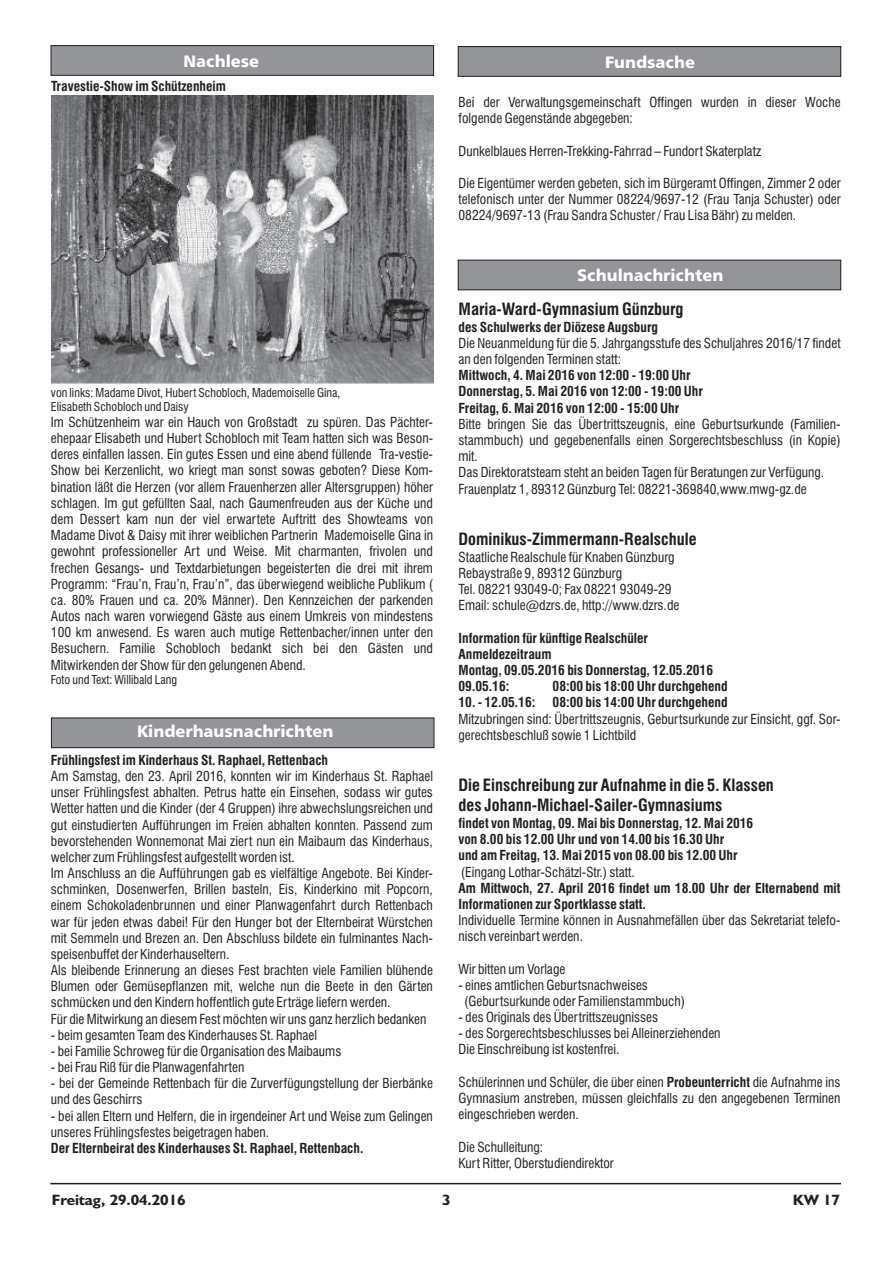
<style>
.page{position:relative;width:893px;height:1263px;background:#fff}
.page>*{position:absolute;margin:0;border:0;box-sizing:border-box;transform-origin:0 0}
.t1{font:700 condensed 16.5px/19.8px "Swiss 721 BT";color:#231f20}
.t2{font:16.5px "Humanist 777 BT Black B";color:#fff}
.t3{font:700 15px "Humanist 521 BT";letter-spacing:-.005em;color:#231f20;scale:1.04 1}
.t4{font:condensed 13.5px/16.2px "Swiss 721 BT";color:#231f20}
.t5{font:700 condensed 13.5px/16.2px "Swiss 721 BT";color:#231f20}
.t6{font:condensed 12px "Swiss 721 BT";color:#231f20}
.s1{font-weight:700}
</style>
<div class="page">
<hr style="left:50px;top:1183px;width:791px;height:1px;background:#231f20">
<div style="left:51px;top:718px;width:383px;height:30px;background:#939598"></div>
<div style="left:51px;top:718px;width:383px;height:30px;border:1px solid #231f20"></div>
<div style="left:458px;top:47px;width:383px;height:29px;background:#939598"></div>
<div style="left:458px;top:46px;width:383px;height:31px;border:1px solid #231f20"></div>
<img style="left:51px;top:95px;width:383px;height:288px">
<div style="left:51px;top:46px;width:383px;height:29px;background:#939598"></div>
<div style="left:51px;top:45px;width:383px;height:31px;border:1px solid #231f20"></div>
<div style="left:458px;top:260px;width:383px;height:30px;background:#939598"></div>
<div style="left:458px;top:260px;width:383px;height:30px;border:1px solid #231f20"></div>
<p class="t2" style="left:184px;top:54px;width:77px">Nachlese</p>
<p class="t2" style="left:605px;top:55px;width:91px">Fundsache</p>
<p class="t5" style="left:51px;top:79px;width:176px">Travestie-Show im Schützenheim</p>
<p class="t4" style="left:459px;top:95px;width:384px">Bei der Verwaltungsgemeinschaft Offingen wurden in dieser Woche folgende Gegenstände abgegeben:</p>
<p class="t4" style="left:459px;top:144px;width:304px">Dunkelblaues Herren-Trekking-Fahrrad – Fundort Skaterplatz</p>
<p class="t4" style="left:459px;top:176px;width:384px;text-align:justify">Die Eigentümer werden gebeten, sich im Bürgeramt Offingen, Zimmer 2 oder telefonisch unter der Nummer 08224/9697-12 (Frau Tanja Schuster) oder 08224/9697-13 (Frau Sandra Schuster / Frau Lisa Bähr) zu melden.</p>
<p class="t2" style="left:526px;top:267px;width:251px">Amtliche Bekanntmachungen</p>
<p class="t2" style="left:577px;top:269px;width:148px">Schulnachrichten</p>
<p class="t1" style="left:459px;top:300px;width:227px">Maria-Ward-Gymnasium Günzburg</p>
<p class="t5" style="left:459px;top:320px;width:201px">des Schulwerks der Diözese Augsburg</p>
<p class="t4" style="left:459px;top:336px;width:384px">Die Neuanmeldung für die 5. Jahrgangsstufe des Schuljahres 2016/17 findet an den folgenden Terminen statt:</p>
<p class="t5" style="left:459px;top:368px;width:234px">Mittwoch, 4. Mai 2016 von 12:00 - 19:00 Uhr</p>
<p class="t6" style="left:51px;top:388px;width:291px">von links: Madame Divot, Hubert Schobloch, Mademoiselle Gina,</p>
<p class="t5" style="left:458px;top:385px;width:246px">Donnerstag, 5. Mai 2016 von 12:00 - 19:00 Uhr</p>
<p class="t6" style="left:51px;top:402px;width:139px">Elisabeth Schobloch und Daisy</p>
<p class="t5" style="left:458px;top:401px;width:222px">Freitag, 6. Mai 2016 von 12:00 - 15:00 Uhr</p>
<p class="t4" style="left:51px;top:415px;width:384px">Im Schützenheim war ein Hauch von Großstadt zu spüren. Das Pächter-</p>
<p class="t4" style="left:458px;top:417px;width:384px">Bitte bringen Sie das Übertrittszeugnis, eine Geburtsurkunde (Familien-</p>
<p class="t4" style="left:51px;top:431px;width:384px">ehepaar Elisabeth und Hubert Schobloch mit Team hatten sich was Beson-</p>
<p class="t4" style="left:458px;top:433px;width:384px">stammbuch) und gegebenenfalls einen Sorgerechtsbeschluss (in Kopie)</p>
<p class="t4" style="left:51px;top:447px;width:384px">deres einfallen lassen. Ein gutes Essen und eine abend füllende Tra-vestie-</p>
<p class="t4" style="left:458px;top:449px;width:21px">mit.</p>
<p class="t4" style="left:51px;top:464px;width:383px">Show bei Kerzenlicht, wo kriegt man sonst sowas geboten? Diese Kom-</p>
<p class="t4" style="left:458px;top:465px;width:367px">Das Direktoratsteam steht an beiden Tagen für Beratungen zur Verfügung.</p>
<p class="t4" style="left:51px;top:480px;width:384px">bination läßt die Herzen (vor allem Frauenherzen aller Altersgruppen) höher</p>
<p class="t4" style="left:458px;top:482px;width:350px">Frauenplatz 1, 89312 Günzburg Tel: 08221-369840,www.mwg-gz.de</p>
<p class="t4" style="left:51px;top:496px;width:384px;text-align:justify">schlagen. Im gut gefüllten Saal, nach Gaumenfreuden aus der Küche und dem Dessert kam nun der viel erwartete Auftritt des Showteams von Madame Divot &amp; Daisy mit ihrer weiblichen Partnerin Mademoiselle Gina in</p>
<p class="t1" style="left:458px;top:530px;width:239px">Dominikus-Zimmermann-Realschule</p>
<p class="t4" style="left:51px;top:544px;width:383px">gewohnt professioneller Art und Weise. Mit charmanten, frivolen und</p>
<p class="t4" style="left:458px;top:550px;width:218px">Staatliche Realschule für Knaben Günzburg</p>
<p class="t4" style="left:51px;top:561px;width:384px">frechen Gesangs- und Textdarbietungen begeisterten die drei mit ihrem</p>
<p class="t4" style="left:458px;top:566px;width:165px">Rebaystraße 9, 89312 Günzburg</p>
<p class="t4" style="left:51px;top:577px;width:384px">Programm: “Frau’n, Frau’n, Frau’n”, das überwiegend weibliche Publikum (</p>
<p class="t4" style="left:458px;top:582px;width:214px">Tel. 08221 93049-0; Fax 08221 93049-29</p>
<p class="t4" style="left:51px;top:593px;width:384px">ca. 80% Frauen und ca. 20% Männer). Den Kennzeichen der parkenden</p>
<p class="t4" style="left:458px;top:598px;width:222px">Email: schule@dzrs.de, http://www.dzrs.de</p>
<p class="t4" style="left:51px;top:609px;width:384px">Autos nach waren vorwiegend Gäste aus einem Umkreis von mindestens<br>100 km anwesend. Es waren auch mutige Rettenbacher/innen unter den</p>
<p class="t5" style="left:458px;top:631px;width:191px">Information für künftige Realschüler</p>
<p class="t4" style="left:51px;top:641px;width:383px">Besuchern. Familie Schobloch bedankt sich bei den Gästen und</p>
<p class="t5" style="left:458px;top:647px;width:95px">Anmeldezeitraum</p>
<p class="t4" style="left:51px;top:658px;width:256px">Mitwirkenden der Show für den gelungenen Abend.</p>
<p class="t5" style="left:458px;top:663px;width:256px">Montag, 09.05.2016 bis Donnerstag, 12.05.2016</p>
<p class="t6" style="left:51px;top:675px;width:128px">Foto und Text: Willibald Lang</p>
<p class="t5" style="left:458px;top:679px;width:52px">09.05.16:</p>
<p class="t5" style="left:552px;top:679px;width:177px">08:00 bis 18:00 Uhr durchgehend</p>
<p class="t5" style="left:458px;top:696px;width:78px">10. - 12.05.16:</p>
<p class="t5" style="left:552px;top:696px;width:177px">08:00 bis 14:00 Uhr durchgehend</p>
<p class="t4" style="left:458px;top:712px;width:384px">Mitzubringen sind: Übertrittszeugnis, Geburtsurkunde zur Einsicht, ggf. Sor&shy;gerechtsbeschluß sowie 1 Lichtbild</p>
<p class="t1" style="left:458px;top:777px;width:317px">Die Einschreibung zur Aufnahme in die 5. Klassen des Johann-Michael-Sailer-Gymnasiums</p>
<p class="t5" style="left:458px;top:816px;width:296px">findet von Montag, 09. Mai bis Donnerstag, 12. Mai 2016 von 8.00 bis 12.00 Uhr und von 14.00 bis 16.30 Uhr<br>und am Freitag, 13. Mai 2015 von 08.00 bis 12.00 Uhr</p>
<p class="t4" style="left:461px;top:865px;width:176px">(Eingang Lothar-Schätzl-Str.) statt.</p>
<p class="t5" style="left:458px;top:881px;width:384px">Am Mittwoch, 27. April 2016 findet um 18.00 Uhr der Elternabend mit<br>Informationen zur Sportklasse statt.</p>
<p class="t4" style="left:458px;top:913px;width:384px">Individuelle Termine können in Ausnahmefällen über das Sekretariat telefo&shy;nisch vereinbart werden.</p>
<p class="t4" style="left:458px;top:962px;width:108px">Wir bitten um Vorlage</p>
<p class="t4" style="left:464px;top:978px;width:222px;text-indent:-6px">- eines amtlichen Geburtsnachweises (Geburtsurkunde oder Familienstammbuch)</p>
<p class="t4" style="left:458px;top:1010px;width:201px">- des Originals des Übertrittszeugnisses</p>
<p class="t4" style="left:458px;top:1026px;width:264px">- des Sorgerechtsbeschlusses bei Alleinerziehenden<br>Die Einschreibung ist kostenfrei.</p>
<p class="t4" style="left:458px;top:1075px;width:384px;text-align:justify">Schülerinnen und Schüler, die über einen <span class="s1">Probeunterricht</span> die Aufnahme ins Gymnasium anstreben, müssen gleichfalls zu den angegebenen Terminen eingeschrieben werden.</p>
<p class="t4" style="left:458px;top:1140px;width:157px">Die Schulleitung:<br>Kurt Ritter, Oberstudiendirektor</p>
<p class="t2" style="left:119px;top:725px;width:251px">Amtliche Bekanntmachungen</p>
<p class="t2" style="left:137px;top:725px;width:198px">Kinderhausnachrichten</p>
<p class="t5" style="left:51px;top:753px;width:279px">Frühlingsfest im Kinderhaus St. Raphael, Rettenbach</p>
<p class="t4" style="left:51px;top:769px;width:384px">Am Samstag, den 23. April 2016, konnten wir im Kinderhaus St. Raphael unser Frühlingsfest abhalten. Petrus hatte ein Einsehen, sodass wir gutes Wetter hatten und die Kinder (der 4 Gruppen) ihre abwechslungsreichen und gut einstudierten Aufführungen im Freien abhalten konnten. Passend zum bevorstehenden Wonnemonat Mai ziert nun ein Maibaum das Kinderhaus, welcher zum Frühlingsfest aufgestellt worden ist.<br>Im Anschluss an die Aufführungen gab es vielfältige Angebote. Bei Kinder&shy;schminken, Dosenwerfen, Brillen basteln, Eis, Kinderkino mit Popcorn, einem Schokoladenbrunnen und einer Planwagenfahrt durch Rettenbach war für jeden etwas dabei! Für den Hunger bot der Elternbeirat Würstchen mit Semmeln und Brezen an. Den Abschluss bildete ein fulminantes Nach&shy;speisenbuffet der Kinderhauseltern.<br>Als bleibende Erinnerung an dieses Fest brachten viele Familien blühende Blumen oder Gemüsepflanzen mit, welche nun die Beete in den Gärten schmücken und den Kindern hoffentlich gute Erträge liefern werden.<br>Für die Mitwirkung an diesem Fest möchten wir uns ganz herzlich bedanken</p>
<p class="t4" style="left:51px;top:1028px;width:268px">- beim gesamten Team des Kinderhauses St. Raphael</p>
<p class="t4" style="left:51px;top:1044px;width:292px">- bei Familie Schroweg für die Organisation des Maibaums</p>
<p class="t4" style="left:51px;top:1060px;width:195px">- bei Frau Riß für die Planwagenfahrten</p>
<p class="t4" style="left:51px;top:1076px;width:384px">- bei der Gemeinde Rettenbach für die Zurverfügungstellung der Bierbänke und des Geschirrs</p>
<p class="t4" style="left:51px;top:1109px;width:384px">- bei allen Eltern und Helfern, die in irgendeiner Art und Weise zum Gelingen unseres Frühlingsfestes beigetragen haben.</p>
<p class="t5" style="left:51px;top:1141px;width:314px">Der Elternbeirat des Kinderhauses St. Raphael, Rettenbach.</p>
<p class="t3" style="left:52px;top:1191px;width:130px">Freitag, 29.04.2016</p>
<p class="t3" style="left:442px;top:1191px;width:10px">3</p>
<p class="t3" style="left:793px;top:1191px;width:47px">KW 17</p>
</div>
